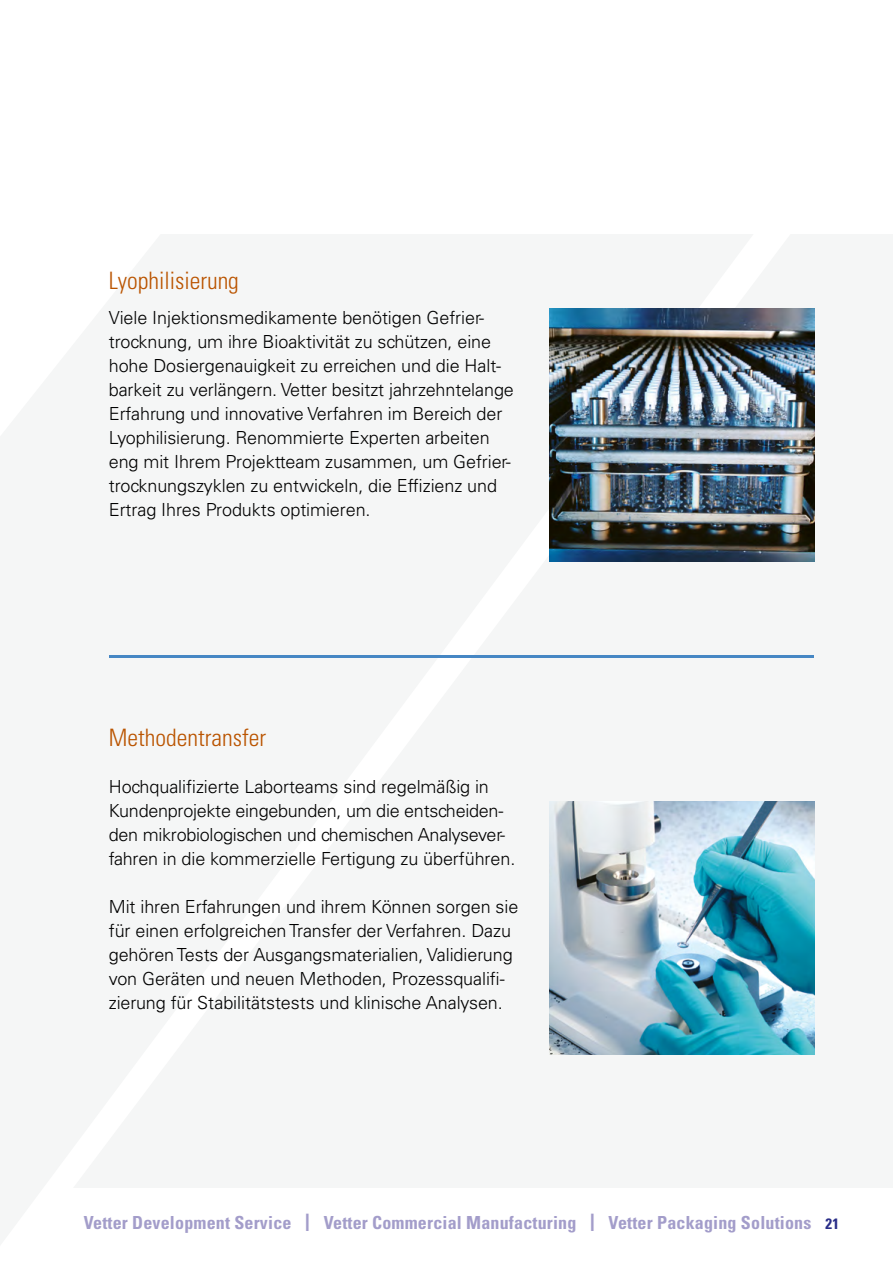
<style>
.page{position:relative;width:893px;height:1263px;background:#fff}
.page>*{position:absolute;margin:0;border:0;box-sizing:border-box;transform-origin:0 0}
.t1{font:300 condensed 24px "Univers LT Std";color:#ba5400}
.t2{font:300 18px/24px "Univers LT Std";letter-spacing:-.005em;color:#000}
.t3{font:700 condensed 18px "Univers LT Std";letter-spacing:.01em;color:#a39dca}
.s1{font-weight:400;font-stretch:normal;font-size:24px}
.s2{font-size:15px;color:#292d88}
</style>
<div class="page">
<div style="left:0;top:0;width:893px;height:1188px;background:#f5f6f6"></div>
<div style="left:0;top:0;width:893px;height:234px;background:#fff"></div>
<img style="left:549px;top:308px;width:265px;height:254px">
<img style="left:549px;top:801px;width:265px;height:253px">
<hr style="left:110px;top:655px;width:704px;height:2px;background:#4687c4">
<h1 class="t1" style="left:109px;top:266px;width:132px">Lyophilisierung</h1>
<p class="t2" style="left:109px;top:305px;width:407px">Viele Injektionsmedikamente benötigen Gefrier&shy;trocknung, um ihre Bioaktivität zu schützen, eine hohe Dosiergenauigkeit zu erreichen und die Halt&shy;barkeit zu verlängern. Vetter besitzt jahrzehntelange Erfahrung und innovative Verfahren im Bereich der Lyophilisierung. Renommierte Experten arbeiten eng mit Ihrem Projektteam zusammen, um Gefrier&shy;trocknungszyklen zu entwickeln, die Effizienz und Ertrag Ihres Produkts optimieren.</p>
<h1 class="t1" style="left:109px;top:723px;width:159px">Methodentransfer</h1>
<p class="t2" style="left:109px;top:775px;width:408px">Hochqualifizierte Laborteams sind regelmäßig in Kundenprojekte eingebunden, um die entscheiden&shy;den mikrobiologischen und chemischen Analysever&shy;fahren in die kommerzielle Fertigung zu überführen.</p>
<p class="t2" style="left:109px;top:894px;width:411px">Mit ihren Erfahrungen und ihrem Können sorgen sie für einen erfolgreichen Transfer der Verfahren. Dazu gehören Tests der Ausgangsmaterialien, Validierung von Geräten und neuen Methoden, Prozessqualifi&shy;zierung für Stabilitätstests und klinische Analysen.</p>
<p class="t3" style="left:84px;top:1212px;width:757px">Vetter Development Service <span class="s1">I</span> Vetter Commercial Manufacturing <span class="s1">I</span> Vetter Packaging Solutions <span class="s2">21</span></p>
</div>
